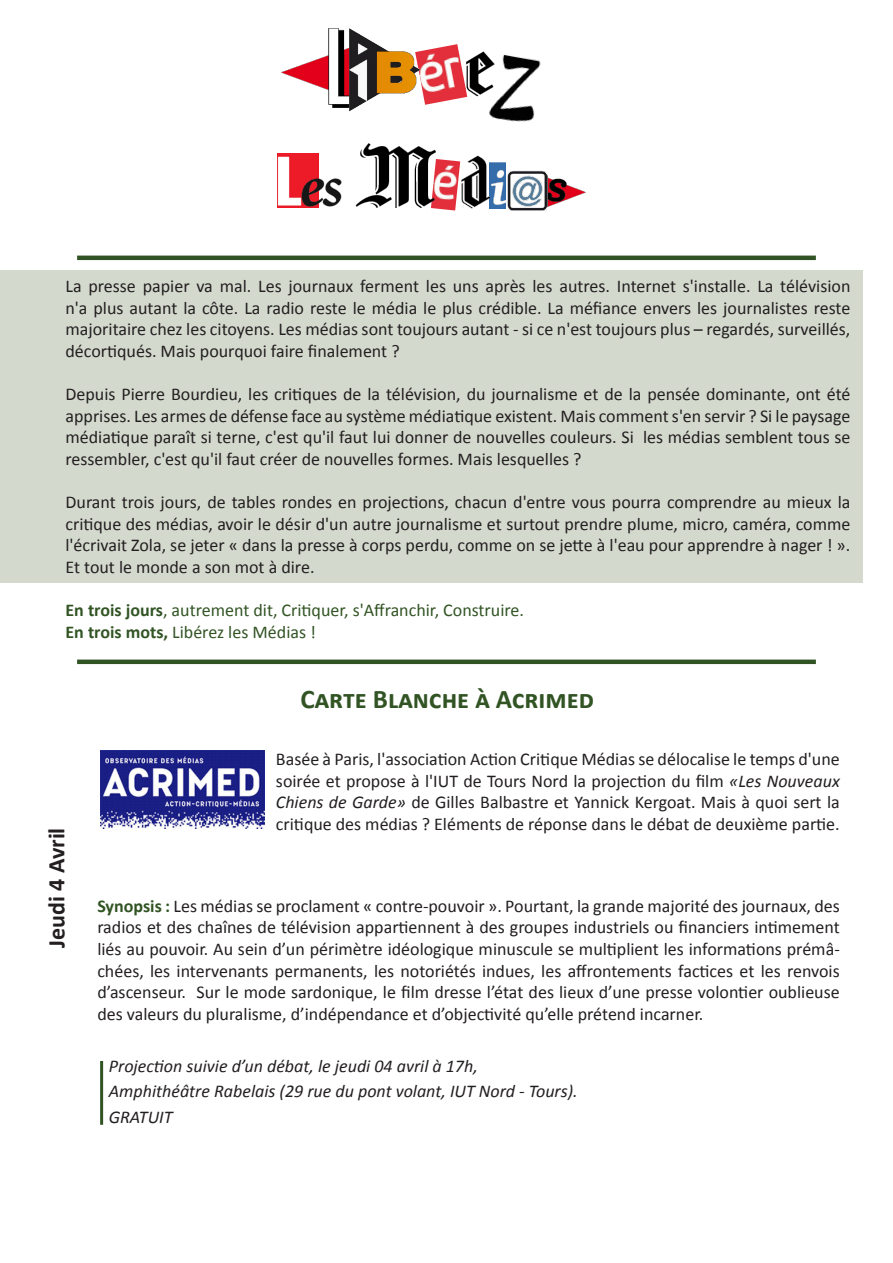
<style>
.page{position:relative;width:893px;height:1263px;background:#fff}
.page>*{position:absolute;margin:0;border:0;box-sizing:border-box;transform-origin:0 0}
.t1{font:700 27px "Calibri";color:#325424}
.t2{font:700 24px "Calibri";color:#231f20}
.t3{font:18px/21.6px "Calibri";color:#231f20;text-align:justify}
.t4{font:italic 18px "Calibri";color:#231f20}
.t5{font:18px "Calibri";color:#325424}
.s1{font-weight:700}
.s2{font-style:italic}
.s3{font-weight:700;color:#325424}
</style>
<div class="page">
<div style="left:0;top:270px;width:863px;height:313px;background:#d4d9ce"></div>
<hr style="left:77px;top:256px;width:739px;height:4px;background:#325424">
<div style="left:77px;top:659px;width:739px;height:5px;background:#325424"></div>
<hr style="left:100px;top:1061px;width:3px;height:64px;background:#325424">
<img style="left:569px;top:185px;width:17px;height:14px">
<img style="left:490px;top:163px;width:15px;height:46px">
<img style="left:461px;top:155px;width:29px;height:54px">
<img style="left:547px;top:176px;width:22px;height:32px">
<img style="left:489px;top:54px;width:52px;height:68px">
<img style="left:422px;top:44px;width:45px;height:61px">
<img style="left:435px;top:159px;width:25px;height:51px">
<img style="left:277px;top:153px;width:41px;height:54px">
<img style="left:466px;top:51px;width:31px;height:45px">
<img style="left:302px;top:164px;width:40px;height:44px">
<img style="left:507px;top:170px;width:40px;height:41px">
<img style="left:282px;top:29px;width:63px;height:79px">
<img style="left:355px;top:143px;width:80px;height:66px">
<img style="left:345px;top:28px;width:77px;height:84px">
<img style="left:375px;top:49px;width:42px;height:49px">
<img style="left:100px;top:750px;width:164px;height:79px">
<p class="t3" style="left:65px;top:275px;width:786px">La presse papier va mal. Les journaux ferment les uns après les autres. Internet s'installe. La télévision n'a plus autant la côte. La radio reste le média le plus crédible. La méfiance envers les journalistes reste majoritaire chez les citoyens. Les médias sont toujours autant - si ce n'est toujours plus – regardés, surveillés, décortiqués. Mais pourquoi faire finalement ?</p>
<p class="t3" style="left:65px;top:383px;width:786px">Depuis Pierre Bourdieu, les critiques de la télévision, du journalisme et de la pensée dominante, ont été apprises. Les armes de défense face au système médiatique existent. Mais comment s'en servir ? Si le paysage médiatique paraît si terne, c'est qu'il faut lui donner de nouvelles couleurs. Si les médias semblent tous se ressembler, c'est qu'il faut créer de nouvelles formes. Mais lesquelles ?</p>
<p class="t3" style="left:65px;top:491px;width:786px">Durant trois jours, de tables rondes en projections, chacun d'entre vous pourra comprendre au mieux la critique des médias, avoir le désir d'un autre journalisme et surtout prendre plume, micro, caméra, comme l'écrivait Zola, se jeter « dans la presse à corps perdu, comme on se jette à l'eau pour apprendre à nager ! ».<br>Et tout le monde a son mot à dire.</p>
<p class="t5" style="left:65px;top:599px;width:460px"><span class="s1">En trois jours</span>, autrement dit, Critiquer, s'Affranchir, Construire.</p>
<p class="t5" style="left:65px;top:620px;width:252px"><span class="s1">En trois mots,</span> Libérez les Médias !</p>
<p class="t2" style="left:41px;top:948px;width:122px;rotate:-90deg">Jeudi 4 Avril</p>
<p class="t1" style="left:301px;top:682px;width:295px">Carte Blanche à Acrimed</p>
<p class="t3" style="left:276px;top:748px;width:565px">Basée à Paris, l'association Action Critique Médias se délocalise le temps d'une soirée et propose à l'IUT de Tours Nord la projection du film <span class="s2">«Les Nouveaux Chiens de Garde»</span> de Gilles Balbastre et Yannick Kergoat. Mais à quoi sert la critique des médias ? Eléments de réponse dans le débat de deuxième partie.</p>
<p class="t3" style="left:97px;top:895px;width:744px"><span class="s3">Synopsis :</span> Les médias se proclament « contre-pouvoir ». Pourtant, la grande majorité des journaux, des radios et des chaînes de télévision appartiennent à des groupes industriels ou financiers intimement liés au pouvoir. Au sein d’un périmètre idéologique minuscule se multiplient les informations prémâ&shy;chées, les intervenants permanents, les notoriétés indues, les affrontements factices et les renvois d’ascenseur. Sur le mode sardonique, le film dresse l’état des lieux d’une presse volontier oublieuse des valeurs du pluralisme, d’indépendance et d’objectivité qu’elle prétend incarner.</p>
<p class="t4" style="left:109px;top:1053px;width:370px">Projection suivie d’un débat, le jeudi 04 avril à 17h,</p>
<p class="t4" style="left:109px;top:1079px;width:470px">Amphithéâtre Rabelais (29 rue du pont volant, IUT Nord - Tours).</p>
<p class="t4" style="left:109px;top:1105px;width:65px">GRATUIT</p>
</div>
